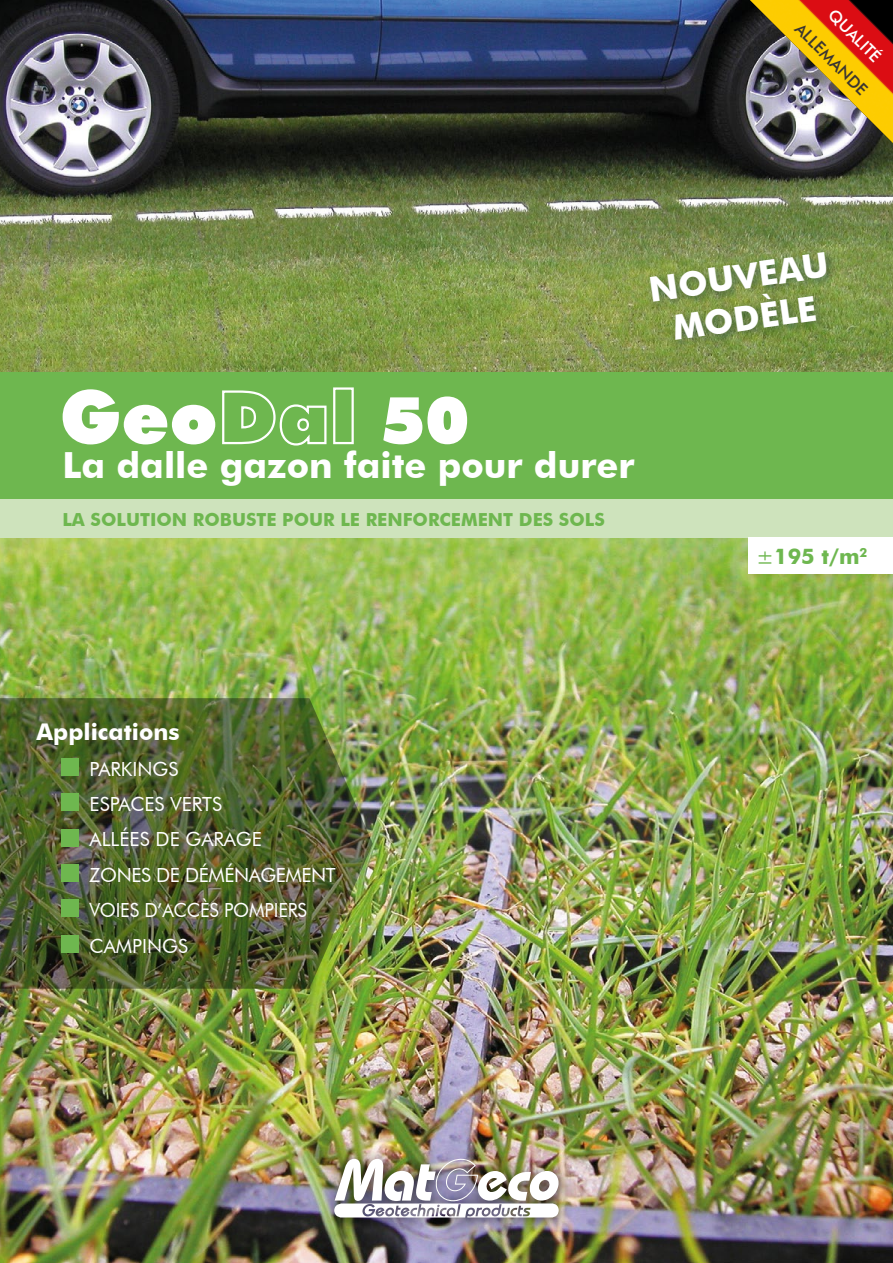
<style>
.page{position:relative;width:893px;height:1263px;background:#fff}
.page>*{position:absolute;margin:0;border:0;box-sizing:border-box;transform-origin:0 0}
.t1{font:900 73.5px "Futura BT";color:#fff}
.t2{font:700 36px "Futura BT";color:#fff}
.t3{font:700 34.5px/41.4px "Futura BT";color:#fff;text-align:center}
.t4{font:700 22.95px "Futura BT";color:#fff}
.t5{font:700 21.6px "Futura BT";color:#6eb74f}
.t6{font:19.5px/35.4px "Futura BT";letter-spacing:-.01em;color:#fff}
.t7{font:700 18px "Futura BT";color:#6eb74f}
.t8{font:500 16.5px "Futura BT";color:#3a3531}
.t9{font:500 16.5px "Futura BT";color:#fff}
.s1{font-size:72px}
.s2{font-size:64.5px}
.s3{font-weight:400}
</style>
<div class="page">
<img style="left:0;top:0;width:893px;height:372px">
<img style="left:0;top:538px;width:893px;height:725px">
<div style="left:0;top:372px;width:893px;height:128px;background:#6eb74f"></div>
<div style="left:0;top:500px;width:893px;height:38px;background:#cee3bc"></div>
<img style="left:750px;top:0;width:143px;height:143px">
<div style="left:322px;top:1146px;width:252px;height:87px;background:#000;opacity:.7"></div>
<img style="left:334px;top:1159px;width:225px;height:58px">
<div style="left:748px;top:538px;width:145px;height:36px;background:#fff"></div>
<div style="left:645px;top:247px;width:193px;height:103px;background:#0f3442;opacity:.45"></div>
<img style="left:0;top:698px;width:373px;height:291px">
<div style="left:62px;top:758px;width:17px;height:18px;background:#6eb74f"></div>
<div style="left:62px;top:793px;width:17px;height:18px;background:#6eb74f"></div>
<div style="left:62px;top:829px;width:17px;height:17px;background:#6eb74f"></div>
<div style="left:62px;top:864px;width:17px;height:18px;background:#6eb74f"></div>
<div style="left:62px;top:900px;width:17px;height:17px;background:#6eb74f"></div>
<div style="left:62px;top:935px;width:17px;height:18px;background:#6eb74f"></div>
<p class="t9" style="left:838px;top:5px;width:68px;rotate:45deg">QUALITÉ</p>
<p class="t8" style="left:805px;top:18px;width:96px;rotate:45deg">ALLEMANDE</p>
<h3 class="t3" style="left:646px;top:269px;width:183px;rotate:-8deg">NOUVEAU<br>MODÈLE</h3>
<h1 class="t1" style="left:60px;top:372px;width:411px">Geo<span class="s1">Dal</span> <span class="s2">50</span></h1>
<h2 class="t2" style="left:62px;top:443px;width:574px">La dalle gazon faite pour durer</h2>
<p class="t7" style="left:62px;top:509px;width:544px">LA SOLUTION ROBUSTE POUR LE RENFORCEMENT DES SOLS</p>
<p class="t5" style="left:756px;top:543px;width:113px"><span class="s3">±</span>195 t/m<sup>2</sup></p>
<p class="t4" style="left:37px;top:718px;width:144px">Applications</p>
<p class="t6" style="left:90px;top:751px;width:248px">PARKINGS<br>ESPACES VERTS<br>ALLÉES DE GARAGE<br>ZONES DE DÉMÉNAGEMENT<br>VOIES D’ACCÈS POMPIERS<br>CAMPINGS</p>
</div>
